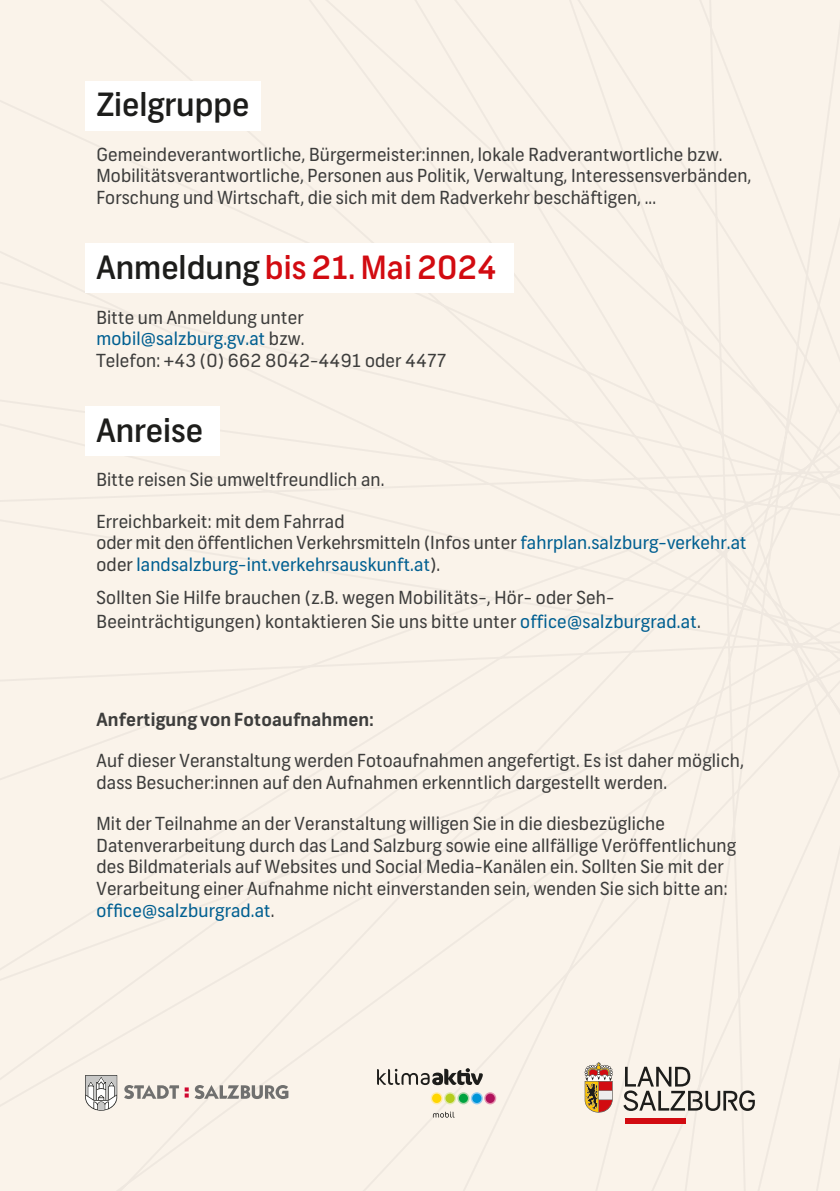
<style>
.page{position:relative;width:840px;height:1191px;background:#fff}
.page>*{position:absolute;margin:0;border:0;box-sizing:border-box;transform-origin:0 0}
.t1{font:500 32px "Frank";color:#d20b11}
.t2{font:500 32px "Frank";color:#1d1d1b}
.t3{font:18px/21.6px "Frank";letter-spacing:.01em;color:#3d3d3c}
.t4{font:700 18px "Frank";letter-spacing:.01em;color:#3d3d3c}
.s1{color:#1d1d1b}
.s2{color:#005f91}
</style>
<div class="page">
<div style="left:0;top:0;width:839px;height:1191px;background:#faf3ea"></div>
<svg style="left:85px;top:1075px;width:32px;height:36px"></svg>
<svg style="left:124px;top:1085px;width:164px;height:14px;background:#b6b0ab"></svg>
<svg style="left:484px;top:1092px;width:12px;height:12px"></svg>
<div style="left:485px;top:1093px;width:9px;height:10px;background:#b0115b;border-radius:50%"></div>
<svg style="left:444px;top:1092px;width:12px;height:12px"></svg>
<div style="left:445px;top:1093px;width:9px;height:10px;background:#b5cd1e;border-radius:50%"></div>
<svg style="left:457px;top:1092px;width:12px;height:12px"></svg>
<svg style="left:458px;top:1093px;width:9px;height:9px"></svg>
<svg style="left:470px;top:1092px;width:12px;height:12px"></svg>
<div style="left:472px;top:1093px;width:9px;height:10px;background:#0095d8;border-radius:50%"></div>
<svg style="left:430px;top:1092px;width:12px;height:12px"></svg>
<div style="left:432px;top:1093px;width:9px;height:10px;background:#ffd600;border-radius:50%"></div>
<svg style="left:377px;top:1068px;width:105px;height:17px;background:#a39e98"></svg>
<svg style="left:432px;top:1111px;width:22px;height:6px"></svg>
<svg style="left:584px;top:1062px;width:28px;height:50px"></svg>
<div style="left:624px;top:1118px;width:60px;height:5px;background:#d20b11"></div>
<svg style="left:623px;top:1066px;width:131px;height:45px;background:#c3beb7"></svg>
<div style="left:85px;top:81px;width:176px;height:49px;background:#fff"></div>
<div style="left:85px;top:244px;width:428px;height:49px;background:#fff"></div>
<div style="left:85px;top:407px;width:135px;height:49px;background:#fff"></div>
<h1 class="t2" style="left:96px;top:86px;width:154px">Zielgruppe</h1>
<p class="t3" style="left:96px;top:144px;width:656px">Gemeindeverantwortliche, Bürgermeister:innen, lokale Radverantwortliche bzw.<br>Mobilitätsverantwortliche, Personen aus Politik, Verwaltung, Interessensverbänden,<br>Forschung und Wirtschaft, die sich mit dem Radverkehr beschäftigen, ...</p>
<h1 class="t1" style="left:96px;top:248px;width:401px"><span class="s1">Anmeldung</span> bis 21. Mai 2024</h1>
<p class="t3" style="left:96px;top:307px;width:351px">Bitte um Anmeldung unter <span class="s2">mobil@salzburg.gv.at</span> bzw.<br>Telefon: +43 (0) 662 8042-4491 oder 4477</p>
<h1 class="t2" style="left:96px;top:411px;width:108px">Anreise</h1>
<p class="t3" style="left:96px;top:469px;width:289px">Bitte reisen Sie umweltfreundlich an.</p>
<p class="t3" style="left:96px;top:511px;width:651px">Erreichbarkeit: mit dem Fahrrad<br>oder mit den öffentlichen Verkehrsmitteln (Infos unter <span class="s2">fahrplan.salzburg-verkehr.at </span>oder <span class="s2">landsalzburg-int.verkehrsauskunft.at</span>).</p>
<p class="t3" style="left:96px;top:585px;width:605px;line-height:24px">Sollten Sie Hilfe brauchen (z.B. wegen Mobilitäts-, Hör- oder Seh-<br>Beeinträchtigungen) kontaktieren Sie uns bitte unter <span class="s2">office@salzburgrad.at</span>.</p>
<p class="t4" style="left:96px;top:708px;width:278px">Anfertigung von Fotoaufnahmen:</p>
<p class="t3" style="left:96px;top:750px;width:648px">Auf dieser Veranstaltung werden Fotoaufnahmen angefertigt. Es ist daher möglich, dass Besucher:innen auf den Aufnahmen erkenntlich dargestellt werden.</p>
<p class="t3" style="left:96px;top:813px;width:641px">Mit der Teilnahme an der Veranstaltung willigen Sie in die diesbezügliche Datenverarbeitung durch das Land Salzburg sowie eine allfällige Veröffentlichung des Bildmaterials auf Websites und Social Media-Kanälen ein. Sollten Sie mit der Verarbeitung einer Aufnahme nicht einverstanden sein, wenden Sie sich bitte an: <span class="s2">office@salzburgrad.at</span>.</p>
</div>
